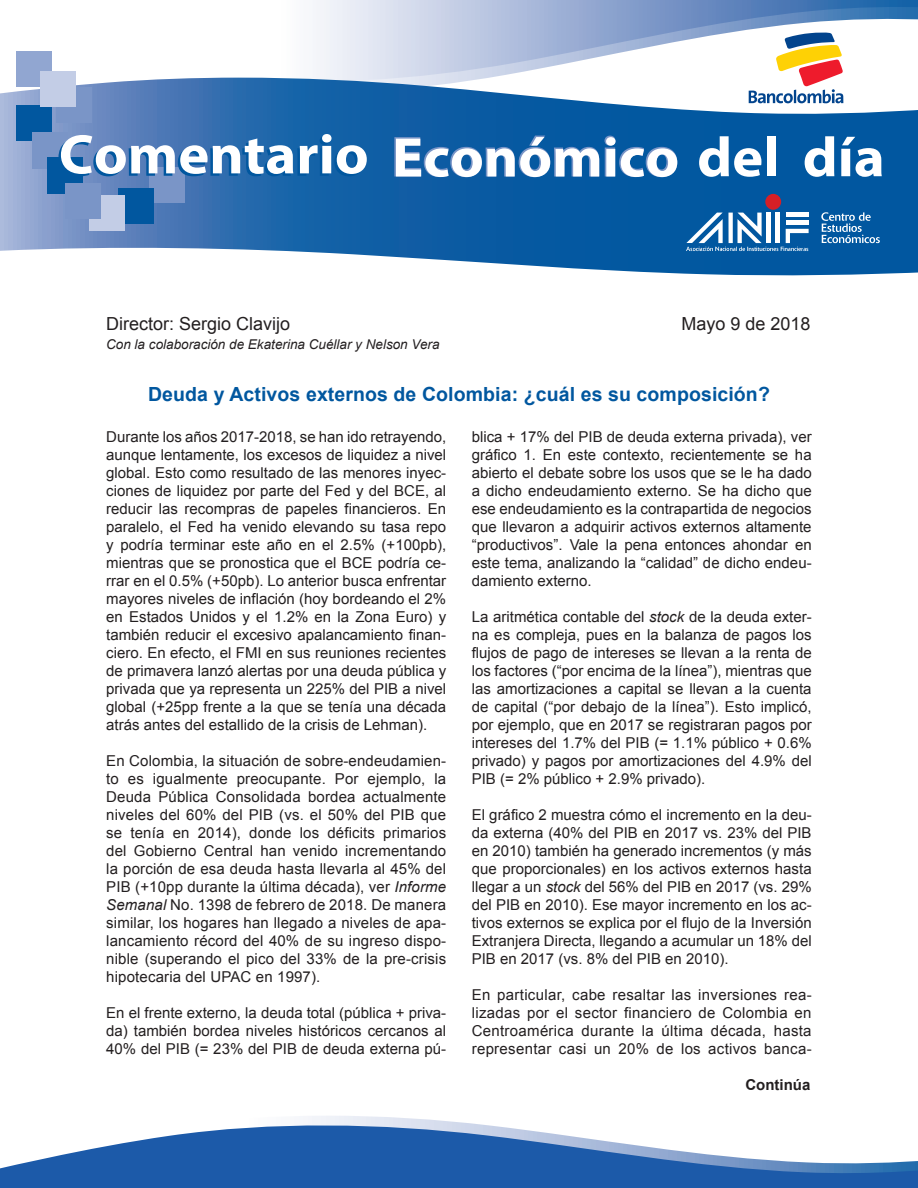
<style>
.page{position:relative;width:918px;height:1188px;background:#fff}
.page>*{position:absolute;margin:0;border:0;box-sizing:border-box;transform-origin:0 0}
.TITULO{font:700 19.5px "Arial";letter-spacing:.005em;color:#01579f}
.t1{font:18px "Arial";color:#231f20}
.TEXTO{font:15px/18px "Arial";color:#231f20;text-align:justify}
.t2{font:700 15px "Arial";color:#231f20}
.t3{font:italic 13.5px "Arial";color:#231f20}
.s1{font-style:italic}
</style>
<div class="page">
<svg style="left:207px;top:0;width:711px;height:78px"></svg>
<svg style="left:0;top:78px;width:844px;height:26px"></svg>
<svg style="left:0;top:104px;width:918px;height:172px;background:#3a79b4"></svg>
<svg style="left:308px;top:1116px;width:134px;height:5px"></svg>
<div style="left:149px;top:167px;width:36px;height:36px;background:#7a95c7"></div>
<div style="left:56px;top:87px;width:36px;height:36px;background:#7a95c7"></div>
<div style="left:16px;top:51px;width:36px;height:36px;background:#91a6d1"></div>
<div style="left:16px;top:105px;width:36px;height:36px;background:#01579f"></div>
<div style="left:32px;top:132px;width:36px;height:36px;background:#7a95c7"></div>
<div style="left:47px;top:158px;width:36px;height:36px;background:#01579f"></div>
<div style="left:118px;top:188px;width:36px;height:36px;background:#01579f"></div>
<div style="left:89px;top:195px;width:36px;height:36px;background:#c3cde6"></div>
<div style="left:40px;top:71px;width:36px;height:36px;background:#c3cde6"></div>
<div style="left:65px;top:183px;width:36px;height:36px;background:#7a95c7"></div>
<svg style="left:58px;top:134px;width:309px;height:42px"></svg>
<svg style="left:394px;top:134px;width:284px;height:44px"></svg>
<div style="left:767px;top:139px;width:9px;height:40px;background:#01579f"></div>
<svg style="left:699px;top:136px;width:62px;height:44px"></svg>
<div style="left:767px;top:136px;width:9px;height:40px;background:#fff"></div>
<svg style="left:805px;top:136px;width:29px;height:44px"></svg>
<svg style="left:841px;top:137px;width:41px;height:43px"></svg>
<svg style="left:0;top:1121px;width:918px;height:67px;fill:#1c5aa9"></svg>
<svg style="left:821px;top:212px;width:59px;height:31px;background:#3e7fb6"></svg>
<div style="left:765px;top:194px;width:16px;height:16px;background:#d61f26;border-radius:50%"></div>
<svg style="left:686px;top:213px;width:123px;height:38px"></svg>
<div style="left:766px;top:213px;width:5px;height:30px;background:#fff"></div>
<hr style="left:776px;top:213px;width:4px;height:30px;background:#fff">
<svg style="left:749px;top:30px;width:97px;height:73px"></svg>
<p class="t1" style="left:106px;top:312px;width:186px">Director: Sergio Clavijo</p>
<p class="t3" style="left:106px;top:336px;width:335px">Con la colaboración de Ekaterina Cuéllar y Nelson Vera</p>
<p class="TITULO" style="left:148px;top:382px;width:623px">Deuda y Activos externos de Colombia: ¿cuál es su composición?</p>
<p class="TEXTO" style="left:106px;top:428px;width:341px">Durante los años 2017-2018, se han ido retrayendo, aunque lentamente, los excesos de liquidez a nivel global. Esto como resultado de las menores inyec&shy;ciones de liquidez por parte del Fed y del BCE, al reducir las recompras de papeles financieros. En paralelo, el Fed ha venido elevando su tasa repo y podría terminar este año en el 2.5% (+100pb), mientras que se pronostica que el BCE podría ce&shy;rrar en el 0.5% (+50pb). Lo anterior busca enfrentar mayores niveles de inflación (hoy bordeando el 2% en Estados Unidos y el 1.2% en la Zona Euro) y también reducir el excesivo apalancamiento finan&shy;ciero. En efecto, el FMI en sus reuniones recientes de primavera lanzó alertas por una deuda pública y privada que ya representa un 225% del PIB a nivel global (+25pp frente a la que se tenía una década atrás antes del estallido de la crisis de Lehman).</p>
<p class="TEXTO" style="left:106px;top:752px;width:341px">En Colombia, la situación de sobre-endeudamien&shy;to es igualmente preocupante. Por ejemplo, la Deuda Pública Consolidada bordea actualmente niveles del 60% del PIB (vs. el 50% del PIB que se tenía en 2014), donde los déficits primarios del Gobierno Central han venido incrementando la porción de esa deuda hasta llevarla al 45% del PIB (+10pp durante la última década), ver <span class="s1">Informe Semanal</span> No. 1398 de febrero de 2018. De manera similar, los hogares han llegado a niveles de apa&shy;lancamiento récord del 40% de su ingreso dispo&shy;nible (superando el pico del 33% de la pre-crisis hipotecaria del UPAC en 1997).</p>
<p class="TEXTO" style="left:106px;top:1004px;width:341px">En el frente externo, la deuda total (pública + priva&shy;da) también bordea niveles históricos cercanos al 40% del PIB (= 23% del PIB de deuda externa pú-</p>
<p class="t1" style="left:681px;top:312px;width:131px">Mayo 9 de 2018</p>
<p class="TEXTO" style="left:472px;top:428px;width:341px">blica + 17% del PIB de deuda externa privada), ver gráfico 1. En este contexto, recientemente se ha abierto el debate sobre los usos que se le ha dado a dicho endeudamiento externo. Se ha dicho que ese endeudamiento es la contrapartida de negocios que llevaron a adquirir activos externos altamente “productivos”. Vale la pena entonces ahondar en este tema, analizando la “calidad” de dicho endeu&shy;damiento externo.</p>
<p class="TEXTO" style="left:472px;top:608px;width:341px">La aritmética contable del <span class="s1">stock</span> de la deuda exter&shy;na es compleja, pues en la balanza de pagos los flujos de pago de intereses se llevan a la renta de los factores (“por encima de la línea”), mientras que las amortizaciones a capital se llevan a la cuenta de capital (“por debajo de la línea”). Esto implicó, por ejemplo, que en 2017 se registraran pagos por intereses del 1.7% del PIB (= 1.1% público + 0.6% privado) y pagos por amortizaciones del 4.9% del PIB (= 2% público + 2.9% privado).</p>
<p class="TEXTO" style="left:472px;top:806px;width:341px">El gráfico 2 muestra cómo el incremento en la deu&shy;da externa (40% del PIB en 2017 vs. 23% del PIB en 2010) también ha generado incrementos (y más que proporcionales) en los activos externos hasta llegar a un <span class="s1">stock</span> del 56% del PIB en 2017 (vs. 29% del PIB en 2010). Ese mayor incremento en los ac&shy;tivos externos se explica por el flujo de la Inversión Extranjera Directa, llegando a acumular un 18% del PIB en 2017 (vs. 8% del PIB en 2010).</p>
<p class="TEXTO" style="left:472px;top:986px;width:341px">En particular, cabe resaltar las inversiones rea&shy;lizadas por el sector financiero de Colombia en Centroamérica durante la última década, hasta representar casi un 20% de los activos banca-</p>
<p class="t2" style="left:745px;top:1075px;width:66px">Continúa</p>
</div>
